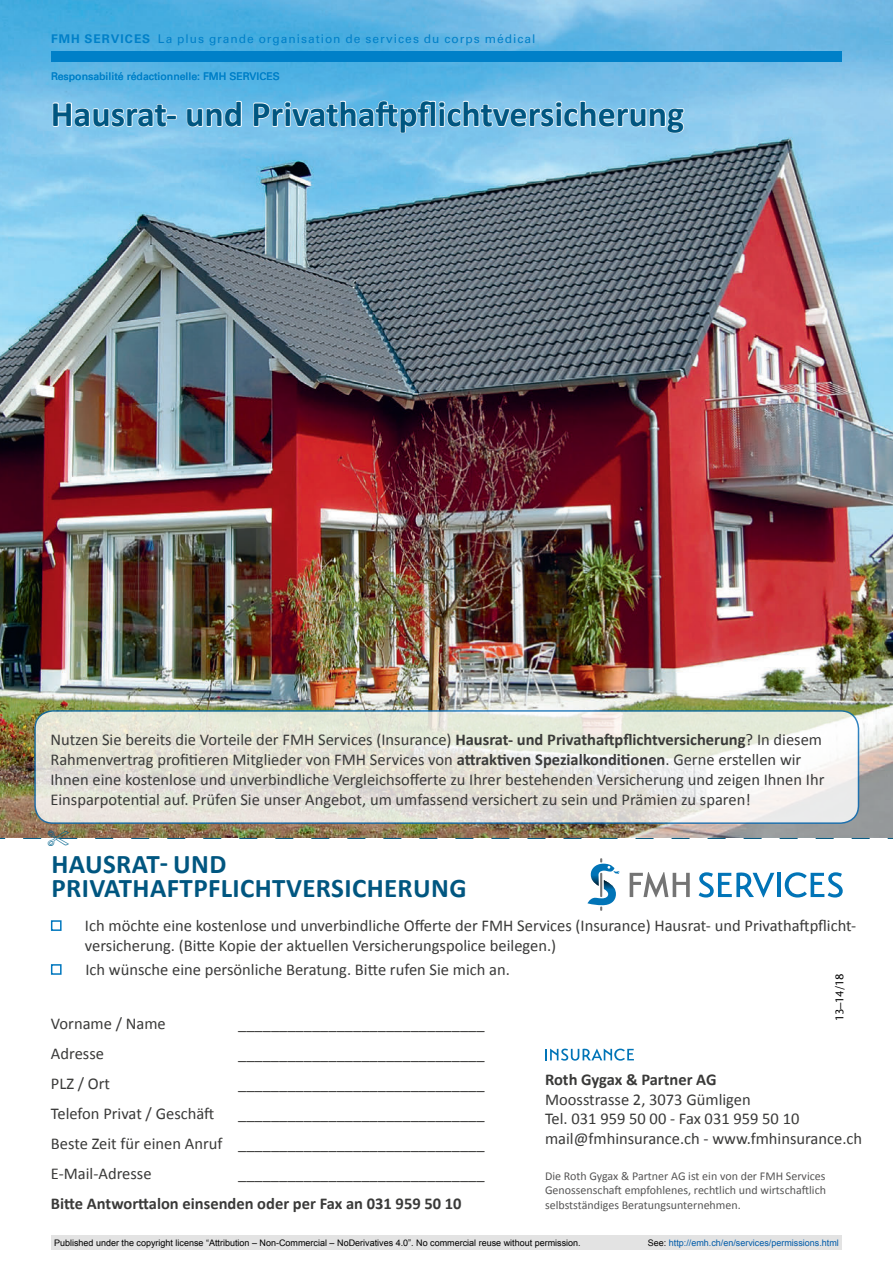
<style>
.page{position:relative;width:893px;height:1263px;background:#fff}
.page>*{position:absolute;margin:0;border:0;box-sizing:border-box;transform-origin:0 0}
.t1{font:700 36px "Calibri";color:#005680}
.t2{font:700 27px/24px "Calibri";letter-spacing:.015em;color:#005680}
.t3{font:16.5px/19.8px "Calibri";color:#3a3a39}
.t4{font:700 16.5px "Calibri";color:#3a3a39}
.t5{font:12px/14.4px "Calibri";color:#565555;text-align:justify}
.t6{font:12px "Univers LT Std";letter-spacing:.08em;color:#0080c8}
.t7{font:500 11.25px "Stone Sans ITC Std";color:#000}
.t8{font:10.5px "Univers LT Std";color:#0080c8}
.t9{font:9px "Arial";color:#000}
.t10{font:9px "Arial";color:#005ba9}
.s1{font-weight:700}
.s2{color:#000}
</style>
<div class="page">
<img style="left:0;top:0;width:893px;height:831px">
<div style="left:51px;top:920px;width:11px;height:11px;border:2px solid #0077be"></div>
<div style="left:51px;top:964px;width:11px;height:11px;border:2px solid #0077be"></div>
<svg style="left:51px;top:101px;width:127px;height:27px;background:#9ed3f0"></svg>
<svg style="left:186px;top:100px;width:57px;height:28px;background:#95cfee"></svg>
<svg style="left:252px;top:100px;width:433px;height:34px;background:#98cfee"></svg>
<svg style="left:35px;top:711px;width:823px;height:112px;background:#e7e7dd"></svg>
<div style="left:34px;top:710px;width:825px;height:114px;border:2px solid #0066b2;border-radius:18px"></div>
<svg style="left:545px;top:1048px;width:89px;height:13px"></svg>
<svg style="left:699px;top:872px;width:75px;height:25px"></svg>
<hr style="left:777px;top:873px;width:4px;height:24px;background:#0174b7">
<svg style="left:785px;top:872px;width:58px;height:25px"></svg>
<svg style="left:630px;top:872px;width:60px;height:25px"></svg>
<svg style="left:587px;top:858px;width:33px;height:53px"></svg>
<div style="left:51px;top:51px;width:791px;height:11px;background:#0080c8"></div>
<div style="left:51px;top:1235px;width:791px;height:15px;background:#e3e3e3"></div>
<img style="left:0;top:831px;width:893px;height:8px">
<p class="t6" style="left:51px;top:31px;width:486px"><span class="s1">FMH SERVICES</span> La plus grande organisation de services du corps médical</p>
<p class="t8" style="left:51px;top:70px;width:230px">Responsabilité rédactionnelle: FMH SERVICES</p>
<h1 class="t1" style="left:51px;top:91px;width:635px">Hausrat- und Privathaftpflichtversicherung</h1>
<p class="t3" style="left:50px;top:730px;width:775px">Nutzen Sie bereits die Vorteile der FMH Services (Insurance) <span class="s1">Hausrat- und Privathaftpflichtversicherung</span>? In diesem Rahmenvertrag profitieren Mitglieder von FMH Services von <span class="s1">attraktiven Spezialkonditionen</span>. Gerne erstellen wir Ihnen eine kostenlose und unverbindliche Vergleichsofferte zu Ihrer bestehenden Versicherung und zeigen Ihnen Ihr Einsparpotential auf. Prüfen Sie unser Angebot, um umfassend versichert zu sein und Prämien zu sparen!</p>
<h2 class="t2" style="left:51px;top:851px;width:417px">HAUSRAT- UND<br>PRIVATHAFTPFLICHTVERSICHERUNG</h2>
<p class="t3" style="left:85px;top:915px;width:773px">Ich möchte eine kostenlose und unverbindliche Offerte der FMH Services (Insurance) Hausrat- und Privathaftpflicht&shy;versicherung. (Bitte Kopie der aktuellen Versicherungspolice beilegen.)</p>
<p class="t3" style="left:85px;top:959px;width:426px">Ich wünsche eine persönliche Beratung. Bitte rufen Sie mich an.</p>
<p class="t3" style="left:51px;top:1013px;width:116px">Vorname / Name</p>
<p class="t3" style="left:238px;top:1013px;width:248px">______________________________</p>
<p class="t3" style="left:51px;top:1043px;width:55px">Adresse</p>
<p class="t3" style="left:238px;top:1043px;width:248px">______________________________</p>
<p class="t3" style="left:51px;top:1073px;width:61px">PLZ / Ort</p>
<p class="t3" style="left:238px;top:1073px;width:248px">______________________________</p>
<p class="t3" style="left:51px;top:1103px;width:165px">Telefon Privat / Geschäft</p>
<p class="t3" style="left:51px;top:1098px;width:435px;line-height:30px;text-align:justify;text-indent:187px">______________________________ Beste Zeit für einen Anruf ______________________________ E-Mail-Adresse</p>
<p class="t3" style="left:238px;top:1163px;width:248px">______________________________</p>
<p class="t4" style="left:51px;top:1192px;width:412px">Bitte Antworttalon einsenden oder per Fax an 031 959 50 10</p>
<p class="t7" style="left:833px;top:1021px;width:48px;rotate:-90deg">13–14/18</p>
<p class="t4" style="left:545px;top:1069px;width:173px">Roth Gygax &amp; Partner AG</p>
<p class="t3" style="left:545px;top:1089px;width:319px">Moosstrasse 2, 3073 Gümligen<br>Tel. 031 959 50 00 - Fax 031 959 50 10 mail@fmhinsurance.ch - www.fmhinsurance.ch</p>
<p class="t5" style="left:545px;top:1169px;width:282px">Die Roth Gygax &amp; Partner AG ist ein von der FMH Services Genossenschaft empfohlenes, rechtlich und wirtschaftlich selbstständiges Beratungsunternehmen.</p>
<p class="t9" style="left:54px;top:1237px;width:528px">Published under the copyright license “Attribution – Non-Commercial – NoDerivatives 4.0”. No commercial reuse without permission.</p>
<p class="t10" style="left:648px;top:1237px;width:193px"><span class="s2">See:</span> http://emh.ch/en/services/permissions.html</p>
</div>
